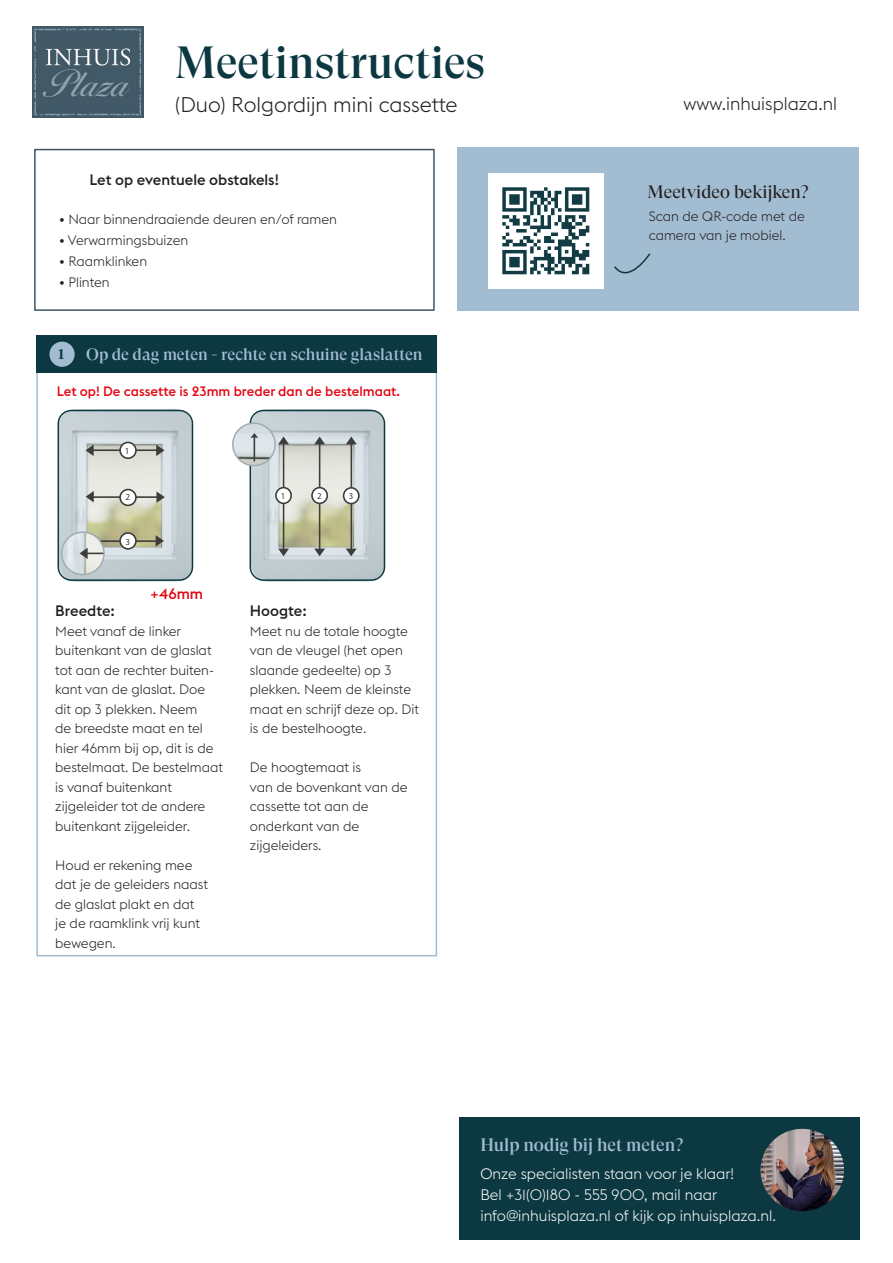
<style>
.page{position:relative;width:893px;height:1263px;background:#fff}
.page>*{position:absolute;margin:0;border:0;box-sizing:border-box;transform-origin:0 0}
.t1{font:500 45px "GT Super Display";color:#0b3841}
.t2{font:100 21px "Euclid Flex";color:#231f20}
.t3{font:500 18px "GT Super Display";color:#a2bcd1}
.t4{font:100 18px "Euclid Flex";color:#231f20}
.t5{font:18px "GT Super Display";color:#231f20}
.t6{font:500 18px "GT Super Display";color:#0b3841}
.t7{font:500 16.5px "GT Super Display";color:#a2bcd1}
.t8{font:100 15px/21px "Euclid Flex";color:#fff}
.t9{font:500 15px "Euclid Flex";color:#231f20}
.t10{font:500 15px "Euclid Flex";color:#e30512}
.t11{font:100 13.5px/19.5px "Euclid Flex";color:#231f20}
.t12{font:500 13.5px "Euclid Flex";color:#e30512}
.t13{font:9.15px "Myriad Pro";color:#3d3d3b}
</style>
<div class="page">
<div style="left:36px;top:335px;width:401px;height:38px;background:#0b3841"></div>
<div style="left:50px;top:342px;width:24px;height:24px;background:#a2bcd1;border-radius:50%"></div>
<div style="left:49px;top:342px;width:26px;height:25px;border:2px solid #a2bcd1;border-radius:50%"></div>
<img style="left:58px;top:409px;width:135px;height:173px">
<div style="left:58px;top:410px;width:135px;height:171px;border:2px solid #0b3841;border-radius:13px"></div>
<hr style="left:89px;top:449px;width:72px;height:2px;background:#3d3d3b">
<hr style="left:90px;top:496px;width:71px;height:2px;background:#3d3d3b">
<hr style="left:90px;top:540px;width:70px;height:2px;background:#3d3d3b">
<svg style="left:86px;top:491px;width:8px;height:11px"></svg>
<svg style="left:156px;top:445px;width:9px;height:11px"></svg>
<svg style="left:156px;top:491px;width:9px;height:12px"></svg>
<svg style="left:156px;top:535px;width:8px;height:12px"></svg>
<div style="left:120px;top:442px;width:16px;height:16px;background:#fff;border-radius:50%"></div>
<div style="left:119px;top:442px;width:18px;height:17px;border:2px solid #3d3d3b;border-radius:50%"></div>
<div style="left:120px;top:489px;width:16px;height:16px;background:#fff;border-radius:50%"></div>
<div style="left:119px;top:489px;width:18px;height:17px;border:2px solid #3d3d3b;border-radius:50%"></div>
<div style="left:120px;top:533px;width:16px;height:16px;background:#fff;border-radius:50%"></div>
<div style="left:119px;top:532px;width:18px;height:18px;border:2px solid #3d3d3b;border-radius:50%"></div>
<svg style="left:86px;top:445px;width:8px;height:11px"></svg>
<img style="left:250px;top:409px;width:135px;height:173px">
<div style="left:250px;top:410px;width:135px;height:171px;border:2px solid #0b3841;border-radius:13px"></div>
<hr style="left:283px;top:442px;width:1px;height:109px;background:#3d3d3b">
<hr style="left:319px;top:443px;width:1px;height:107px;background:#3d3d3b">
<svg style="left:278px;top:436px;width:11px;height:8px"></svg>
<svg style="left:314px;top:436px;width:11px;height:8px"></svg>
<svg style="left:278px;top:549px;width:11px;height:7px"></svg>
<svg style="left:314px;top:549px;width:11px;height:7px"></svg>
<div style="left:276px;top:488px;width:15px;height:15px;background:#fff;border-radius:50%"></div>
<div style="left:312px;top:488px;width:15px;height:16px;background:#fff;border-radius:50%"></div>
<div style="left:275px;top:487px;width:17px;height:17px;border:2px solid #3d3d3b;border-radius:50%"></div>
<hr style="left:351px;top:443px;width:1px;height:107px;background:#3d3d3b">
<div style="left:344px;top:488px;width:15px;height:16px;background:#fff;border-radius:50%"></div>
<div style="left:311px;top:487px;width:17px;height:17px;border:2px solid #3d3d3b;border-radius:50%"></div>
<svg style="left:346px;top:549px;width:11px;height:7px"></svg>
<div style="left:343px;top:487px;width:17px;height:17px;border:2px solid #3d3d3b;border-radius:50%"></div>
<svg style="left:346px;top:436px;width:11px;height:8px"></svg>
<img style="left:62px;top:532px;width:42px;height:43px;border-radius:21px">
<div style="left:61px;top:531px;width:44px;height:44px;border:2px solid #a0acb3;border-radius:50%"></div>
<svg style="left:80px;top:535px;width:23px;height:24px"></svg>
<img style="left:233px;top:423px;width:42px;height:43px;border-radius:21px">
<div style="left:232px;top:422px;width:44px;height:44px;border:2px solid #a0acb3;border-radius:50%"></div>
<svg style="left:251px;top:433px;width:7px;height:28px"></svg>
<img style="left:32px;top:26px;width:111px;height:92px">
<div style="left:34px;top:149px;width:401px;height:162px;border:2px solid #3d5763"></div>
<div style="left:458px;top:148px;width:401px;height:163px;background:#a2bcd1"></div>
<img style="left:489px;top:174px;width:114px;height:114px">
<svg style="left:614px;top:253px;width:37px;height:21px"></svg>
<div style="left:459px;top:1117px;width:401px;height:122px;background:#0b3841"></div>
<img style="left:760px;top:1129px;width:84px;height:82px">
<p class="t1" style="left:175px;top:39px;width:311px">Meetinstructies</p>
<p class="t2" style="left:175px;top:93px;width:284px">(Duo) Rolgordijn mini cassette</p>
<p class="t4" style="left:684px;top:94px;width:155px">www.inhuisplaza.nl</p>
<p class="t9" style="left:90px;top:171px;width:191px">Let op eventuele obstakels!</p>
<p class="t11" style="left:59px;top:209px;width:280px">• Naar binnendraaiende deuren en/of ramen</p>
<p class="t11" style="left:59px;top:230px;width:131px">• Verwarmingsbuizen</p>
<p class="t11" style="left:59px;top:251px;width:90px">• Raamklinken</p>
<p class="t11" style="left:59px;top:272px;width:52px">• Plinten</p>
<p class="t6" style="left:57px;top:343px;width:9px">1</p>
<p class="t7" style="left:86px;top:346px;width:338px">Op de dag meten - rechte en schuine glaslatten</p>
<p class="t12" style="left:57px;top:383px;width:345px">Let op! De cassette is 23mm breder dan de bestelmaat.</p>
<p class="t13" style="left:125px;top:445px;width:6px">1</p>
<p class="t13" style="left:125px;top:492px;width:6px">2</p>
<p class="t13" style="left:125px;top:536px;width:6px">3</p>
<p class="t10" style="left:150px;top:585px;width:55px">+46mm</p>
<p class="t13" style="left:281px;top:490px;width:6px">1</p>
<p class="t13" style="left:317px;top:490px;width:6px">2</p>
<p class="t13" style="left:349px;top:490px;width:6px">3</p>
<p class="t9" style="left:55px;top:602px;width:61px">Breedte:</p>
<p class="t9" style="left:250px;top:602px;width:58px">Hoogte:</p>
<p class="t11" style="left:55px;top:621px;width:169px">Meet vanaf de linker buitenkant van de glaslat tot aan de rechter buiten&shy;kant van de glaslat. Doe dit op 3 plekken. Neem<br>de breedste maat en tel hier 46mm bij op, dit is de bestelmaat. De bestelmaat is vanaf buitenkant zijgeleider tot de andere buitenkant zijgeleider.</p>
<p class="t11" style="left:55px;top:855px;width:154px">Houd er rekening mee dat je de geleiders naast de glaslat plakt en dat je de raamklink vrij kunt bewegen.</p>
<p class="t11" style="left:250px;top:621px;width:171px">Meet nu de totale hoogte van de vleugel (het open slaande gedeelte) op 3 plekken. Neem de kleinste maat en schrijf deze op. Dit is de bestelhoogte.</p>
<p class="t11" style="left:250px;top:758px;width:113px">De hoogtemaat is</p>
<p class="t11" style="left:250px;top:777px;width:159px">van de bovenkant van de cassette tot aan de</p>
<p class="t11" style="left:250px;top:816px;width:111px">onderkant van de</p>
<p class="t11" style="left:250px;top:836px;width:73px">zijgeleiders.</p>
<p class="t5" style="left:648px;top:182px;width:163px">Meetvideo bekijken?</p>
<p class="t11" style="left:649px;top:207px;width:158px">Scan de QR-code met de camera van je mobiel.</p>
<p class="t3" style="left:480px;top:1135px;width:204px">Hulp nodig bij het meten?</p>
<p class="t8" style="left:480px;top:1163px;width:255px">Onze specialisten staan voor je klaar!<br>Bel +31(0)180 - 555 900, mail naar</p>
<p class="t8" style="left:480px;top:1205px;width:297px">info@inhuisplaza.nl of kijk op inhuisplaza.nl.</p>
</div>
